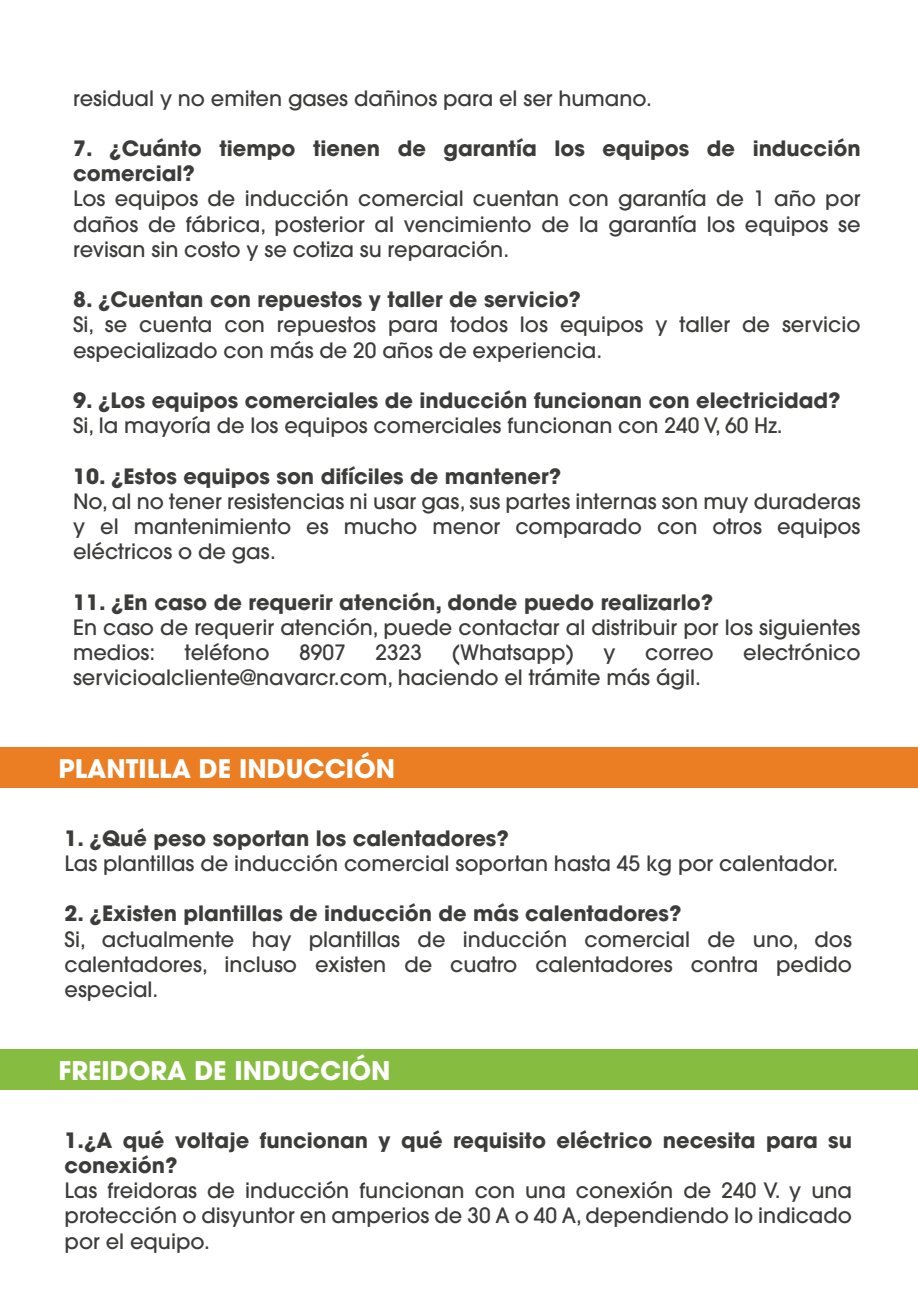
<style>
.page{position:relative;width:918px;height:1296px;background:#fff}
.page>*{position:absolute;margin:0;border:0;box-sizing:border-box;transform-origin:0 0}
.t1{font:700 25.5px "Avant Garde";color:#fff}
.t2{font:500 21px/25.2px "Avant Garde";color:#3c3c3b;text-align:justify}
.t3{font:700 21px/25.2px "Avant Garde";color:#3c3c3b}
</style>
<div class="page">
<div style="left:0;top:747px;width:918px;height:41px;background:#eb7e23"></div>
<div style="left:0;top:1049px;width:918px;height:41px;background:#86bc40"></div>
<p class="t2" style="left:73px;top:85px;width:580px">residual y no emiten gases dañinos para el ser humano.</p>
<p class="t3" style="left:73px;top:136px;width:789px">7. ¿Cuánto tiempo tienen de garantía los equipos de inducción comercial?</p>
<p class="t2" style="left:73px;top:186px;width:789px">Los equipos de inducción comercial cuentan con garantía de 1 año por daños de fábrica, posterior al vencimiento de la garantía los equipos se revisan sin costo y se cotiza su reparación.</p>
<p class="t3" style="left:73px;top:287px;width:510px">8. ¿Cuentan con repuestos y taller de servicio?</p>
<p class="t2" style="left:73px;top:312px;width:789px">Si, se cuenta con repuestos para todos los equipos y taller de servicio especializado con más de 20 años de experiencia.</p>
<p class="t3" style="left:73px;top:388px;width:769px">9. ¿Los equipos comerciales de inducción funcionan con electricidad?</p>
<p class="t2" style="left:73px;top:413px;width:711px">Si, la mayoría de los equipos comerciales funcionan con 240 V, 60 Hz.</p>
<p class="t3" style="left:73px;top:463px;width:490px">10. ¿Estos equipos son difíciles de mantener?</p>
<p class="t2" style="left:73px;top:489px;width:789px">No, al no tener resistencias ni usar gas, sus partes internas son muy duraderas y el mantenimiento es mucho menor comparado con otros equipos eléctricos o de gas.</p>
<p class="t3" style="left:73px;top:589px;width:642px">11. ¿En caso de requerir atención, donde puedo realizarlo?</p>
<p class="t2" style="left:73px;top:615px;width:789px">En caso de requerir atención, puede contactar al distribuir por los siguientes medios:</p>
<p class="t2" style="left:185px;top:640px;width:86px">teléfono</p>
<p class="t2" style="left:299px;top:640px;width:48px">8907</p>
<p class="t2" style="left:375px;top:640px;width:48px">2323</p>
<p class="t2" style="left:452px;top:640px;width:124px">(Whatsapp)</p>
<p class="t2" style="left:604px;top:640px;width:14px">y</p>
<p class="t2" style="left:645px;top:640px;width:70px">correo</p>
<p class="t2" style="left:743px;top:640px;width:119px">electrónico</p>
<p class="t2" style="left:73px;top:665px;width:629px">servicioalcliente@navarcr.com, haciendo el trámite más ágil.</p>
<p class="t1" style="left:59px;top:752px;width:338px">PLANTILLA DE INDUCCIÓN</p>
<p class="t3" style="left:65px;top:825px;width:446px">1. ¿Qué peso soportan los calentadores?</p>
<p class="t2" style="left:65px;top:851px;width:775px">Las plantillas de inducción comercial soportan hasta 45 kg por calentador.</p>
<p class="t3" style="left:65px;top:901px;width:618px">2. ¿Existen plantillas de inducción de más calentadores?</p>
<p class="t2" style="left:65px;top:926px;width:789px">Si, actualmente hay plantillas de inducción comercial de uno, dos calentadores, incluso existen de cuatro calentadores contra pedido especial.</p>
<p class="t1" style="left:59px;top:1054px;width:334px">FREIDORA DE INDUCCIÓN</p>
<p class="t3" style="left:65px;top:1127px;width:789px">1.¿A qué voltaje funcionan y qué requisito eléctrico necesita para su conexión?</p>
<p class="t2" style="left:65px;top:1178px;width:789px">Las freidoras de inducción funcionan con una conexión de 240 V. y una protección o disyuntor en amperios de 30 A o 40 A, dependiendo lo indicado por el equipo.</p>
</div>
